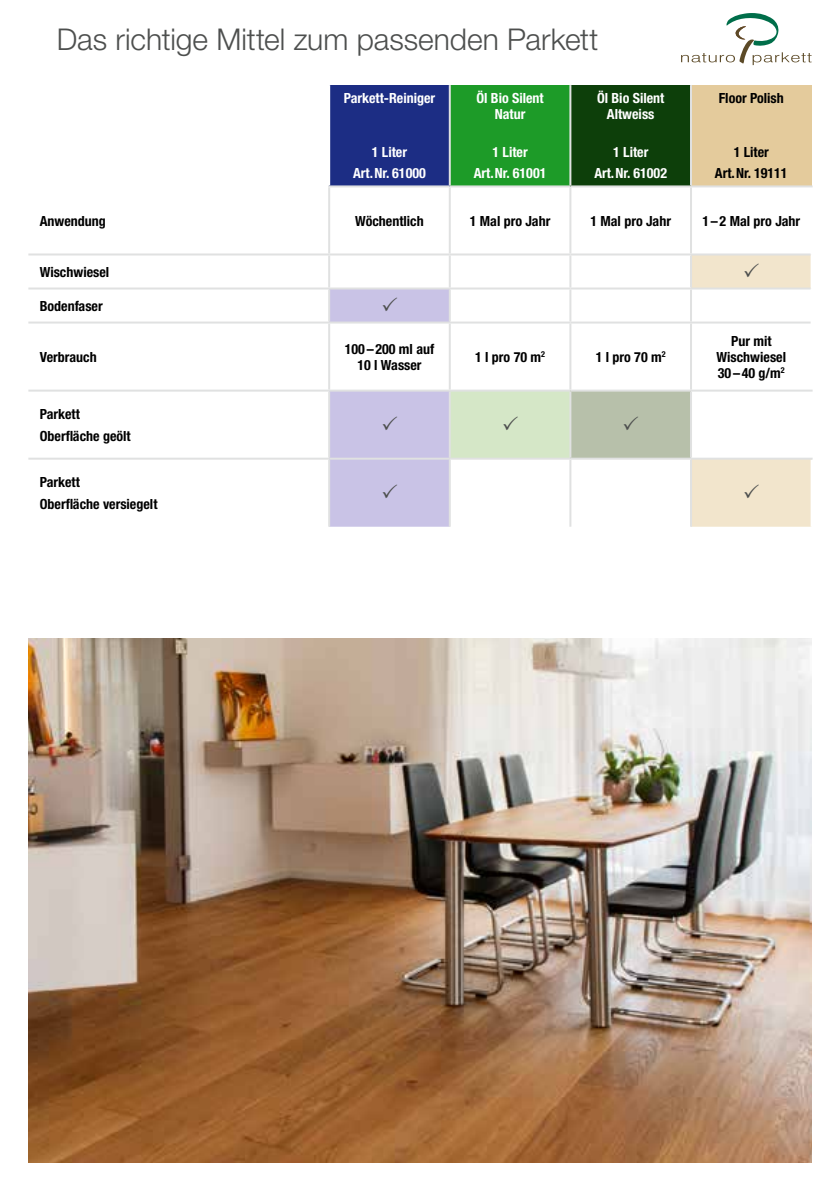
<style>
.page{position:relative;width:840px;height:1191px;background:#fff}
.page>*{position:absolute;margin:0;border:0;box-sizing:border-box;transform-origin:0 0}
.t1{font:300 30px "Helvetica Neue LT Std";color:#4d4f4e}
.t2{font:700 condensed 14px/16px "Helvetica Neue LT Std";color:#000;text-align:center}
.t3{font:700 condensed 14px/21.6px "Helvetica Neue LT Std";color:#fff;text-align:center}
</style>
<div class="page">
<img style="left:28px;top:638px;width:783px;height:524px">
<svg style="left:681px;top:13px;width:130px;height:52px"></svg>
<div style="left:329px;top:85px;width:120px;height:101px;background:#1c2d84"></div>
<div style="left:449px;top:85px;width:121px;height:101px;background:#1d9b28"></div>
<div style="left:570px;top:85px;width:120px;height:101px;background:#0d3f0a"></div>
<div style="left:690px;top:85px;width:121px;height:101px;background:#e4cb9c"></div>
<svg style="left:450px;top:391px;width:239px;height:136px"></svg>
<hr style="left:328px;top:85px;width:2px;height:100px;background:#fff">
<hr style="left:328px;top:187px;width:2px;height:66px;background:#e0e1e1">
<hr style="left:28px;top:253px;width:301px;height:2px;background:#e0e1e1">
<hr style="left:328px;top:255px;width:2px;height:32px;background:#e0e1e1">
<hr style="left:28px;top:287px;width:301px;height:2px;background:#e0e1e1">
<hr style="left:328px;top:289px;width:2px;height:32px;background:#e0e1e1">
<hr style="left:28px;top:321px;width:301px;height:2px;background:#e0e1e1">
<hr style="left:328px;top:323px;width:2px;height:66px;background:#e0e1e1">
<hr style="left:28px;top:389px;width:301px;height:2px;background:#e0e1e1">
<hr style="left:328px;top:391px;width:2px;height:67px;background:#e0e1e1">
<hr style="left:28px;top:458px;width:301px;height:2px;background:#e0e1e1">
<hr style="left:328px;top:460px;width:2px;height:67px;background:#e0e1e1">
<hr style="left:448px;top:85px;width:2px;height:100px;background:#e0e1e1">
<hr style="left:569px;top:85px;width:2px;height:100px;background:#e0e1e1">
<hr style="left:689px;top:85px;width:2px;height:100px;background:#e0e1e1">
<hr style="left:328px;top:185px;width:121px;height:2px;background:#e0e1e1">
<hr style="left:449px;top:185px;width:121px;height:2px;background:#e0e1e1">
<hr style="left:448px;top:187px;width:2px;height:66px;background:#e0e1e1">
<hr style="left:570px;top:185px;width:120px;height:2px;background:#e0e1e1">
<hr style="left:569px;top:187px;width:2px;height:66px;background:#e0e1e1">
<hr style="left:690px;top:185px;width:122px;height:2px;background:#e0e1e1">
<hr style="left:689px;top:187px;width:2px;height:66px;background:#e0e1e1">
<hr style="left:329px;top:253px;width:120px;height:2px;background:#e0e1e1">
<hr style="left:449px;top:253px;width:121px;height:2px;background:#e0e1e1">
<hr style="left:448px;top:255px;width:2px;height:32px;background:#e0e1e1">
<hr style="left:570px;top:253px;width:120px;height:2px;background:#e0e1e1">
<hr style="left:569px;top:255px;width:2px;height:32px;background:#e0e1e1">
<hr style="left:690px;top:253px;width:120px;height:2px;background:#e0e1e1">
<hr style="left:689px;top:255px;width:2px;height:32px;background:#e0e1e1">
<hr style="left:329px;top:287px;width:120px;height:2px;background:#e0e1e1">
<hr style="left:449px;top:287px;width:121px;height:2px;background:#e0e1e1">
<hr style="left:448px;top:289px;width:2px;height:32px;background:#e0e1e1">
<hr style="left:570px;top:287px;width:120px;height:2px;background:#e0e1e1">
<hr style="left:569px;top:289px;width:2px;height:32px;background:#e0e1e1">
<hr style="left:689px;top:289px;width:2px;height:32px;background:#e0e1e1">
<hr style="left:449px;top:321px;width:121px;height:2px;background:#e0e1e1">
<hr style="left:448px;top:323px;width:2px;height:66px;background:#e0e1e1">
<hr style="left:570px;top:321px;width:120px;height:2px;background:#e0e1e1">
<hr style="left:569px;top:323px;width:2px;height:66px;background:#e0e1e1">
<hr style="left:689px;top:323px;width:2px;height:66px;background:#e0e1e1">
<hr style="left:449px;top:389px;width:121px;height:2px;background:#e0e1e1">
<hr style="left:448px;top:391px;width:2px;height:67px;background:#e0e1e1">
<hr style="left:570px;top:389px;width:120px;height:2px;background:#e0e1e1">
<hr style="left:569px;top:391px;width:2px;height:67px;background:#e0e1e1">
<hr style="left:690px;top:389px;width:122px;height:2px;background:#e0e1e1">
<hr style="left:689px;top:391px;width:2px;height:67px;background:#e0e1e1">
<hr style="left:449px;top:458px;width:121px;height:2px;background:#e0e1e1">
<hr style="left:448px;top:460px;width:2px;height:67px;background:#e0e1e1">
<hr style="left:570px;top:458px;width:120px;height:2px;background:#e0e1e1">
<hr style="left:569px;top:460px;width:2px;height:67px;background:#e0e1e1">
<hr style="left:690px;top:458px;width:122px;height:2px;background:#e0e1e1">
<hr style="left:689px;top:460px;width:2px;height:67px;background:#e0e1e1">
<svg style="left:503px;top:416px;width:14px;height:14px"></svg>
<svg style="left:623px;top:416px;width:15px;height:14px"></svg>
<svg style="left:329px;top:289px;width:120px;height:238px"></svg>
<svg style="left:690px;top:254px;width:121px;height:273px"></svg>
<h1 class="t1" style="left:57px;top:21px;width:543px">Das richtige Mittel zum passenden Parkett</h1>
<p class="t3" style="left:343px;top:87px;width:93px">Parkett-Reiniger</p>
<p class="t3" style="left:353px;top:141px;width:74px">1 Liter<br>Art.Nr. 61000</p>
<p class="t3" style="left:476px;top:90px;width:69px;line-height:16px">Öl Bio Silent<br>Natur</p>
<p class="t3" style="left:473px;top:141px;width:74px">1 Liter<br>Art.Nr. 61001</p>
<p class="t3" style="left:596px;top:90px;width:69px;line-height:16px">Öl Bio Silent<br>Altweiss</p>
<p class="t3" style="left:594px;top:141px;width:74px">1 Liter<br>Art.Nr. 61002</p>
<p class="t2" style="left:718px;top:90px;width:66px">Floor Polish</p>
<p class="t2" style="left:714px;top:141px;width:74px;line-height:21.6px">1 Liter<br>Art.Nr. 19111</p>
<p class="t2" style="left:40px;top:212px;width:68px">Anwendung</p>
<p class="t2" style="left:355px;top:212px;width:70px">Wöchentlich</p>
<p class="t2" style="left:469px;top:212px;width:82px">1 Mal pro Jahr</p>
<p class="t2" style="left:590px;top:212px;width:82px">1 Mal pro Jahr</p>
<p class="t2" style="left:702px;top:212px;width:99px">1 – 2 Mal pro Jahr</p>
<p class="t2" style="left:40px;top:263px;width:71px">Wischwiesel</p>
<p class="t2" style="left:40px;top:297px;width:64px">Bodenfaser</p>
<p class="t2" style="left:40px;top:348px;width:58px">Verbrauch</p>
<p class="t2" style="left:344px;top:340px;width:91px">100 – 200 ml auf<br>10 l Wasser</p>
<p class="t2" style="left:475px;top:348px;width:71px">1 l pro 70 m<sup>2</sup></p>
<p class="t2" style="left:595px;top:348px;width:71px">1 l pro 70 m<sup>2</sup></p>
<p class="t2" style="left:40px;top:402px;width:92px;line-height:22px;text-align:left">Parkett<br>Oberfläche geölt</p>
<p class="t2" style="left:40px;top:470px;width:119px;line-height:22px;text-align:left">Parkett<br>Oberfläche versiegelt</p>
<p class="t2" style="left:716px;top:332px;width:71px">Pur mit<br>Wischwiesel<br>30 –40 g/m<sup>2</sup></p>
</div>
